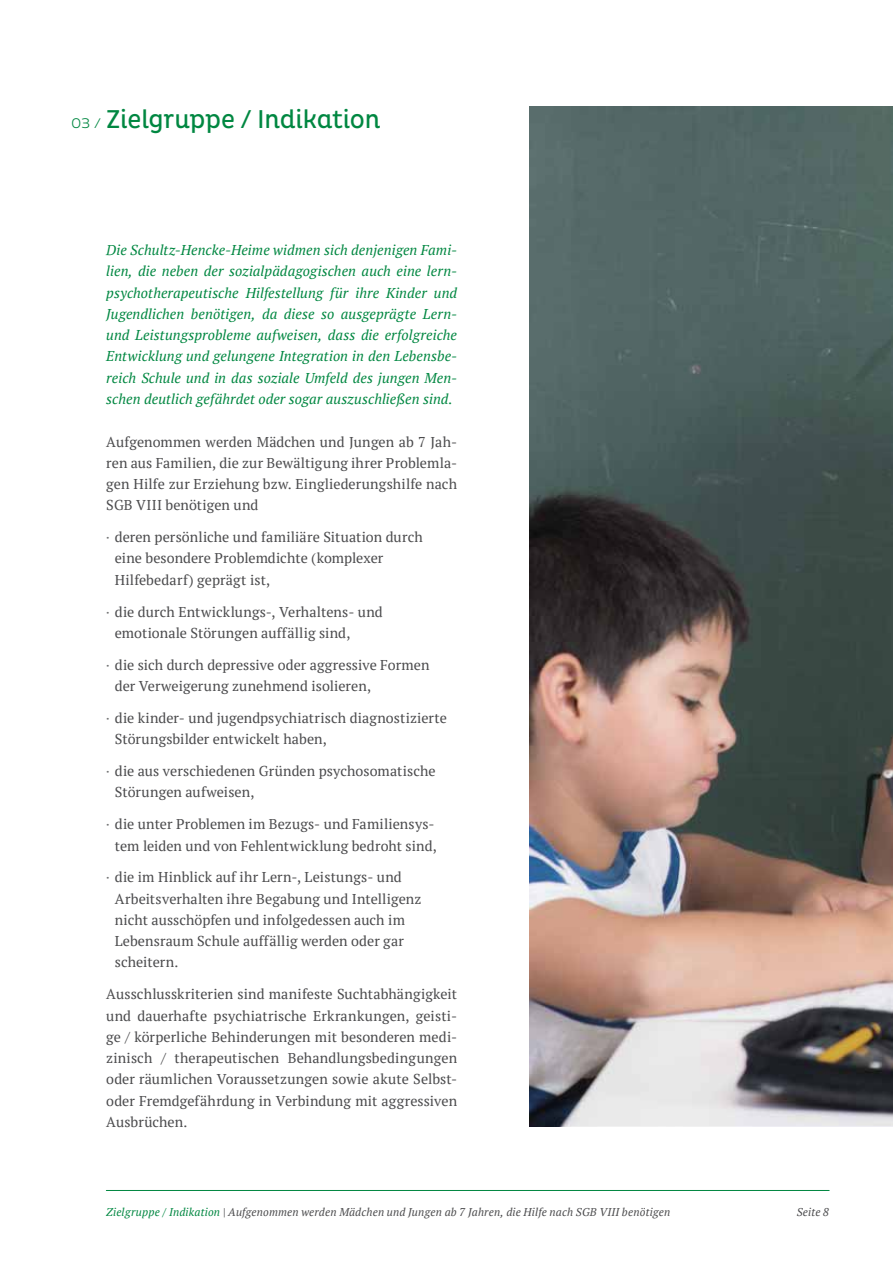
<style>
.page{position:relative;width:893px;height:1263px;background:#fff}
.page>*{position:absolute;margin:0;border:0;box-sizing:border-box;transform-origin:0 0}
.t1{font:26.25px "Pluto Cond";letter-spacing:-.01em;color:#008741}
.t2{font:14.25px/21.3px "PT Serif";letter-spacing:.005em;color:#4b4b4d}
.t3{font:italic 14.25px/21.3px "PT Serif";letter-spacing:.005em;color:#008741;text-align:justify}
.t4{font:300 14.25px "Pluto";color:#008741}
.t5{font:italic 11.25px "PT Serif";letter-spacing:.015em;color:#4b4b4d}
.s1{color:#707172}
.s2{color:#008741}
</style>
<div class="page">
<hr style="left:106px;top:1190px;width:723px;height:1px;background:#008741">
<img style="left:530px;top:106px;width:363px;height:1021px">
<h1 class="t1" style="left:106px;top:104px;width:276px">Zielgruppe / Indikation</h1>
<p class="t4" style="left:71px;top:115px;width:31px">03 /</p>
<p class="t3" style="left:106px;top:239px;width:352px">Die Schultz-Hencke-Heime widmen sich denjenigen Fami&shy;lien, die neben der sozialpädagogischen auch eine lern&shy;psychotherapeutische Hilfestellung für ihre Kinder und Jugendlichen benötigen, da diese so ausgeprägte Lern&shy;und Leistungsprobleme aufweisen, dass die erfolgreiche Entwicklung und gelungene Integration in den Lebensbe&shy;reich Schule und in das soziale Umfeld des jungen Men&shy;schen deutlich gefährdet oder sogar auszuschließen sind.</p>
<p class="t2" style="left:106px;top:431px;width:352px;text-align:justify">Aufgenommen werden Mädchen und Jungen ab 7 Jah&shy;ren aus Familien, die zur Bewältigung ihrer Problemla&shy;gen Hilfe zur Erziehung bzw. Eingliederungshilfe nach SGB VIII benötigen und</p>
<p class="t2" style="left:115px;top:526px;width:310px;text-indent:-9px"><span class="s1">·</span> deren persönliche und familiäre Situation durch eine besondere Problemdichte (komplexer<br>Hilfebedarf) geprägt ist,</p>
<p class="t2" style="left:115px;top:601px;width:269px;text-indent:-9px"><span class="s1">·</span> die durch Entwicklungs-, Verhaltens- und emotionale Störungen auffällig sind,</p>
<p class="t2" style="left:115px;top:654px;width:316px;text-indent:-9px"><span class="s1">·</span> die sich durch depressive oder aggressive Formen der Verweigerung zunehmend isolieren,</p>
<p class="t2" style="left:115px;top:707px;width:334px;text-indent:-9px"><span class="s1">·</span> die kinder- und jugendpsychiatrisch diagnostizierte<br>Störungsbilder entwickelt haben,</p>
<p class="t2" style="left:115px;top:760px;width:322px;text-indent:-9px"><span class="s1">·</span> die aus verschiedenen Gründen psychosomatische<br>Störungen aufweisen,</p>
<p class="t2" style="left:106px;top:813px;width:332px;text-align:center"><span class="s1">·</span> die unter Problemen im Bezugs- und Familiensys&shy;tem leiden und von Fehlentwicklung bedroht sind,</p>
<p class="t2" style="left:115px;top:866px;width:308px;text-indent:-9px"><span class="s1">·</span> die im Hinblick auf ihr Lern-, Leistungs- und Arbeitsverhalten ihre Begabung und Intelligenz nicht ausschöpfen und infolgedessen auch im Lebensraum Schule auffällig werden oder gar scheitern.</p>
<p class="t2" style="left:106px;top:983px;width:352px;text-align:justify">Ausschlusskriterien sind manifeste Suchtabhängigkeit und dauerhafte psychiatrische Erkrankungen, geisti&shy;ge / körperliche Behinderungen mit besonderen medi&shy;zinisch / therapeutischen Behandlungsbedingungen oder räumlichen Voraussetzungen sowie akute Selbst&shy;oder Fremdgefährdung in Verbindung mit aggressiven Ausbrüchen.</p>
<p class="t5" style="left:106px;top:1205px;width:566px"><span class="s2">Zielgruppe / Indikation</span> | Aufgenommen werden Mädchen und Jungen ab 7 Jahren, die Hilfe nach SGB VIII benötigen</p>
<p class="t5" style="left:797px;top:1205px;width:34px">Seite 8</p>
</div>
